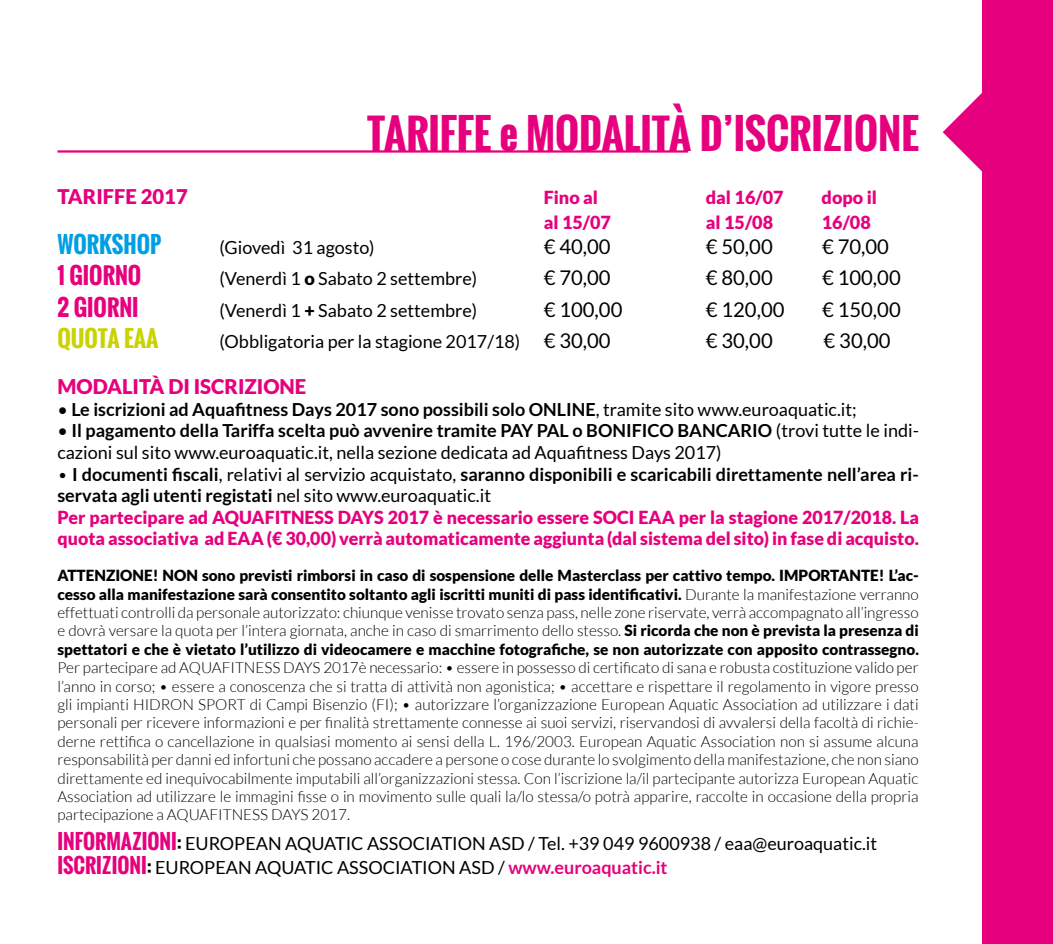
<style>
.page{position:relative;width:1053px;height:944px;background:#fff}
.page>*{position:absolute;margin:0;border:0;box-sizing:border-box;transform-origin:0 0}
.t1{font:700 40.5px "Oswald";color:#e6007d}
.t2{font:700 22.5px "Oswald";color:#e6007d}
.t3{font:700 22.5px "Oswald";color:#009fe3}
.t4{font:700 22.5px "Oswald";color:#c8d300}
.t5{font:20.25px "Lato";color:#000}
.t6{font:900 20.25px "Lato";color:#e6007d}
.t7{font:18px/21.6px "Lato";color:#000}
.t8{font:900 18px/21.6px "Lato";color:#e6007d}
.t9{font:700 18px "Lato";color:#000}
.t10{font:300 15.3px/18.4px "Lato";color:#000;text-align:justify}
.t11{font:900 15.3px/18.4px "Lato";color:#000;text-align:justify}
.s1{font-weight:900}
.s2{font-size:20.25px}
.s3{font-weight:400}
.s4{font-weight:700}
.s5{font-weight:300;color:#000}
.s6{font-weight:700;color:#000}
.s7{font-weight:400;color:#000}
.s8{font-weight:300}
.s9{font-family:"Oswald";font-weight:700;font-size:20.25px;color:#e6007d}
.s10{font-family:"Oswald";font-weight:700}
.s11{font-weight:700;color:#e6007d}
</style>
<div class="page">
<div style="left:982px;top:0;width:70px;height:944px;background:#e6007d"></div>
<svg style="left:942px;top:93px;width:40px;height:79px"></svg>
<hr style="left:57px;top:150px;width:631px;height:3px;background:#e6007d">
<h1 class="t1" style="left:367px;top:103px;width:553px">TARIFFE e MODALITÀ D’ISCRIZIONE</h1>
<h3 class="t6" style="left:57px;top:185px;width:132px">TARIFFE 2017</h3>
<p class="t8" style="left:543px;top:187px;width:56px">Fino al</p>
<p class="t8" style="left:705px;top:187px;width:79px">dal 16/07</p>
<p class="t8" style="left:821px;top:187px;width:57px">dopo il</p>
<p class="t8" style="left:543px;top:211px;width:69px">al 15/07</p>
<p class="t8" style="left:705px;top:211px;width:69px">al 15/08</p>
<p class="t8" style="left:821px;top:211px;width:50px">16/08</p>
<h2 class="t3" style="left:57px;top:227px;width:105px">WORKSHOP</h2>
<p class="t7" style="left:219px;top:236px;width:156px">(Giovedì 31 agosto)</p>
<h3 class="t5" style="left:543px;top:235px;width:68px">€ 40,00</h3>
<h3 class="t5" style="left:705px;top:235px;width:68px">€ 50,00</h3>
<h3 class="t5" style="left:822px;top:235px;width:68px">€ 70,00</h3>
<h2 class="t2" style="left:57px;top:259px;width:85px">1 GIORNO</h2>
<p class="t7" style="left:219px;top:268px;width:259px">(Venerdì 1 <span class="s1">o</span> Sabato 2 settembre)</p>
<h3 class="t5" style="left:543px;top:266px;width:68px">€ 70,00</h3>
<h3 class="t5" style="left:705px;top:266px;width:68px">€ 80,00</h3>
<h3 class="t5" style="left:822px;top:266px;width:80px">€ 100,00</h3>
<h2 class="t2" style="left:57px;top:290px;width:83px">2 GIORNI</h2>
<p class="t7" style="left:219px;top:299px;width:259px">(Venerdì 1 <span class="s1">+</span> Sabato 2 settembre)</p>
<h3 class="t5" style="left:543px;top:298px;width:80px">€ 100,00</h3>
<h3 class="t5" style="left:705px;top:298px;width:80px">€ 120,00</h3>
<h3 class="t5" style="left:822px;top:298px;width:80px">€ 150,00</h3>
<h2 class="t4" style="left:57px;top:322px;width:102px">QUOTA EAA</h2>
<p class="t7" style="left:219px;top:331px;width:392px">(Obbligatoria per la stagione 2017/18) <span class="s2">€ 30,00</span></p>
<h3 class="t5" style="left:705px;top:329px;width:68px">€ 30,00</h3>
<h3 class="t5" style="left:823px;top:329px;width:68px">€ 30,00</h3>
<h3 class="t6" style="left:57px;top:375px;width:250px">MODALITÀ DI ISCRIZIONE</h3>
<p class="t9" style="left:57px;top:399px;width:800px"><span class="s3">•</span> Le iscrizioni ad Aquafitness Days 2017 sono possibili solo ONLINE<span class="s3">, tramite sito www.euroaquatic.it;</span></p>
<p class="t7" style="left:57px;top:420px;width:863px">• <span class="s4">Il pagamento della Tariffa scelta può avvenire tramite PAY PAL o BONIFICO BANCARIO</span> (trovi tutte le indi&shy;cazioni sul sito www.euroaquatic.it, nella sezione dedicata ad Aquafitness Days 2017)</p>
<p class="t8" style="left:57px;top:463px;width:863px"><span class="s5">•</span> <span class="s6">I documenti fiscali</span><span class="s7">, relativi al servizio acquistato,</span> <span class="s6">saranno disponibili e scaricabili direttamente nell’area ri&shy;servata agli utenti registati</span> <span class="s7">nel sito www.euroaquatic.it<br></span>Per partecipare ad AQUAFITNESS DAYS 2017 è necessario essere SOCI EAA per la stagione 2017/2018. La quota associativa ad EAA (€ 30,00) verrà automaticamente aggiunta (dal sistema del sito) in fase di acquisto.</p>
<p class="t11" style="left:57px;top:566px;width:863px">ATTENZIONE! NON sono previsti rimborsi in caso di sospensione delle Masterclass per cattivo tempo. IMPORTANTE! L’ac&shy;cesso alla manifestazione sarà consentito soltanto agli iscritti muniti di pass identificativi. <span class="s8">Durante la manifestazione verranno effettuati controlli da personale autorizzato: chiunque venisse trovato senza pass, nelle zone riservate, verrà accompagnato all’ingresso e dovrà versare la quota per l’intera giornata, anche in caso di smarrimento dello stesso.</span> Si ricorda che non è prevista la presenza di spettatori e che è vietato l’utilizzo di videocamere e macchine fotografiche, se non autorizzate con apposito contrassegno.</p>
<p class="t10" style="left:57px;top:659px;width:863px">Per partecipare ad AQUAFITNESS DAYS 2017è necessario: • essere in possesso di certificato di sana e robusta costituzione valido per l’anno in corso; • essere a conoscenza che si tratta di attività non agonistica; • accettare e rispettare il regolamento in vigore presso gli impianti HIDRON SPORT di Campi Bisenzio (FI); • autorizzare l’organizzazione European Aquatic Association ad utilizzare i dati personali per ricevere informazioni e per finalità strettamente connesse ai suoi servizi, riservandosi di avvalersi della facoltà di richie&shy;derne rettifica o cancellazione in qualsiasi momento ai sensi della L. 196/2003. European Aquatic Association non si assume alcuna responsabilità per danni ed infortuni che possano accadere a persone o cose durante lo svolgimento della manifestazione, che non siano direttamente ed inequivocabilmente imputabili all’organizzazioni stessa. Con l’iscrizione la/il partecipante autorizza European Aquatic Association ad utilizzare le immagini fisse o in movimento sulle quali la/lo stessa/o potrà apparire, raccolte in occasione della propria partecipazione a AQUAFITNESS DAYS 2017.</p>
<p class="t7" style="left:57px;top:831px;width:821px;line-height:24.3px"><span class="s9">INFORMAZIONI</span><span class="s10">:</span> EUROPEAN AQUATIC ASSOCIATION ASD / Tel. +39 049 9600938 / eaa@euroaquatic.it<br><span class="s9">ISCRIZIONI</span><span class="s10">:</span> EUROPEAN AQUATIC ASSOCIATION ASD / <span class="s11">www.euroaquatic.it</span></p>
</div>
